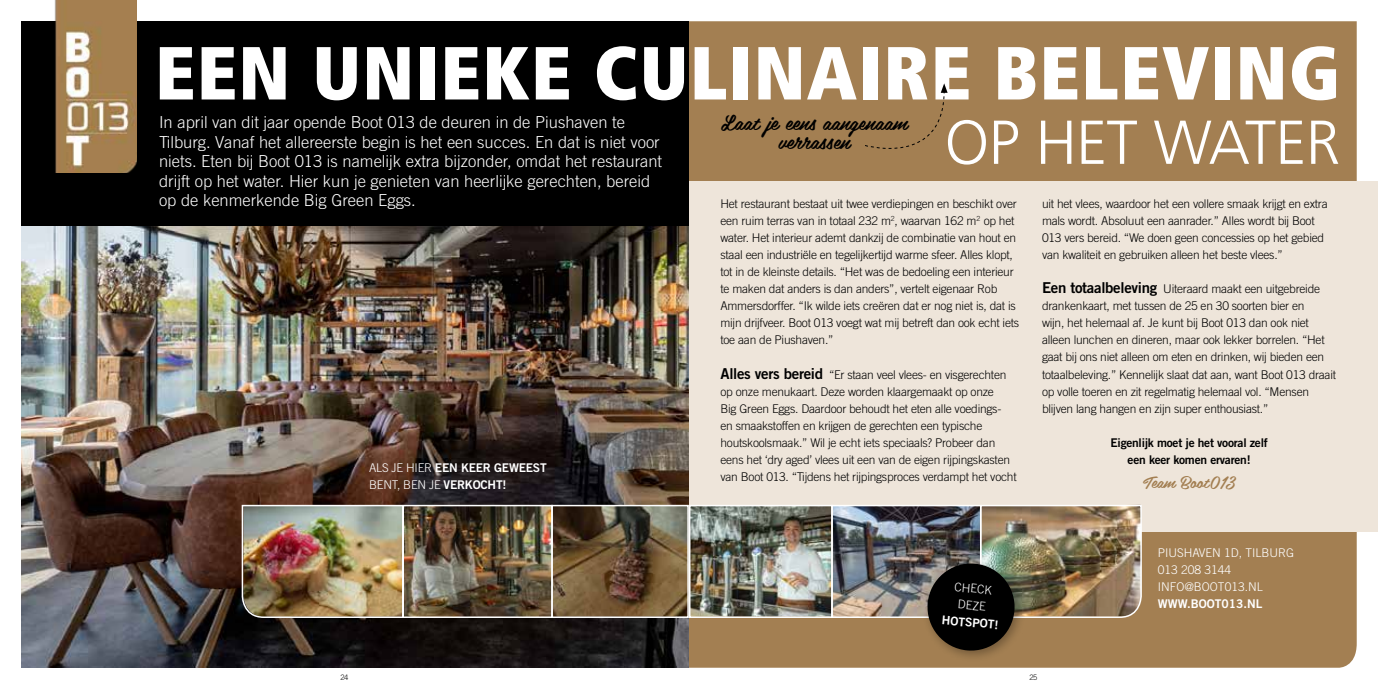
<style>
.page{position:relative;width:1378px;height:689px;background:#fff}
.page>*{position:absolute;margin:0;border:0;box-sizing:border-box;transform-origin:0 0}
.t1{font:900 condensed 75px "Frutiger LT";letter-spacing:.02em;color:#fff}
.t2{font:300 61.8px "Frutiger LT";letter-spacing:-.01em;color:#fff}
.t3{font:21px/19.5px "Belinda";color:#000;text-align:center}
.t4{font:300 16.5px/19.5px "Trade Gothic LT Std";color:#fff}
.t5{font:16.5px "Belinda";color:#a37f52}
.t6{font:300 12px/17px "Trade Gothic LT Std";letter-spacing:-.02em;color:#000}
.t7{font:300 12px/17px "Trade Gothic LT Std";color:#fff}
.t8{font:12px/17px "Trade Gothic LT Std Bd 2";letter-spacing:-.02em;color:#000;text-align:center}
.t9{font:12px "Trade Gothic LT Std Bd 2";letter-spacing:-.02em;color:#fff}
.t10{font:300 12px "Trade Gothic LT Std";letter-spacing:-.02em;color:#fff}
.t11{font:12px "Trade Gothic LT Std Bd 2";color:#fff}
.t12{font:300 7.5px "Trade Gothic LT Std";color:#000}
.s1{font-family:"Trade Gothic LT Std Bd 2";font-weight:400;font-size:15px}
.s2{font-family:"Trade Gothic LT Std";font-weight:300}
.s3{font-family:"Trade Gothic LT Std Bd 2";font-weight:400}
</style>
<div class="page">
<div style="left:689px;top:21px;width:667px;height:647px;background:#a37f52"></div>
<div style="left:689px;top:181px;width:689px;height:350px;background:#eee5da"></div>
<img style="left:692px;top:508px;width:233px;height:107px">
<div style="left:831px;top:505px;width:150px;height:113px;border:2px solid #fff"></div>
<div style="left:689px;top:505px;width:144px;height:113px;border:2px solid #fff"></div>
<div style="left:921px;top:557px;width:105px;height:105px;background:#000;opacity:.3"></div>
<img style="left:925px;top:504px;width:217px;height:148px">
<div style="left:864px;top:83px;width:83px;height:67px;background:#a37f52"></div>
<img style="left:21px;top:225px;width:668px;height:443px">
<div style="left:21px;top:21px;width:668px;height:204px;background:#000"></div>
<img style="left:54px;top:0;width:83px;height:172px">
<svg style="left:689px;top:505px;width:1px;height:113px"></svg>
<img style="left:405px;top:508px;width:281px;height:107px">
<img style="left:241px;top:504px;width:163px;height:115px">
<div style="left:402px;top:505px;width:151px;height:113px;border:2px solid #fff"></div>
<div style="left:551px;top:505px;width:138px;height:113px;border:2px solid #fff"></div>
<h1 class="t1" style="left:155px;top:28px;width:1186px">EEN UNIEKE CULINAIRE BELEVING</h1>
<h2 class="t2" style="left:944px;top:107px;width:397px">OP HET WATER</h2>
<h3 class="t3" style="left:721px;top:111px;width:188px">Laat je eens aangenaam verrassen</h3>
<p class="t4" style="left:159px;top:112px;width:505px">In april van dit jaar opende Boot 013 de deuren in de Piushaven te Tilburg. Vanaf het allereerste begin is het een succes. En dat is niet voor niets. Eten bij Boot 013 is namelijk extra bijzonder, omdat het restaurant drijft op het water. Hier kun je genieten van heerlijke gerechten, bereid op de kenmerkende Big Green Eggs.</p>
<p class="t6" style="left:720px;top:195px;width:300px">Het restaurant bestaat uit twee verdiepingen en beschikt over een ruim terras van in totaal 232 m<sup>2</sup>, waarvan 162 m<sup>2</sup> op het water. Het interieur ademt dankzij de combinatie van hout en staal een industriële en tegelijkertijd warme sfeer. Alles klopt, tot in de kleinste details. “Het was de bedoeling een interieur te maken dat anders is dan anders”, vertelt eigenaar Rob Ammersdorffer. “Ik wilde iets creëren dat er nog niet is, dat is mijn drijfveer. Boot 013 voegt wat mij betreft dan ook echt iets toe aan de Piushaven.”</p>
<p class="t6" style="left:720px;top:366px;width:298px"><span class="s1">Alles vers bereid</span> “Er staan veel vlees- en visgerechten op onze menukaart. Deze worden klaargemaakt op onze<br>Big Green Eggs. Daardoor behoudt het eten alle voedings&shy;en smaakstoffen en krijgen de gerechten een typische houtskoolsmaak.” Wil je echt iets speciaals? Probeer dan eens het ‘dry aged’ vlees uit een van de eigen rijpingskasten van Boot 013. “Tijdens het rijpingsproces verdampt het vocht</p>
<p class="t6" style="left:1042px;top:195px;width:287px">uit het vlees, waardoor het een vollere smaak krijgt en extra mals wordt. Absoluut een aanrader.” Alles wordt bij Boot 013 vers bereid. “We doen geen concessies op het gebied van kwaliteit en gebruiken alleen het beste vlees.”</p>
<p class="t6" style="left:1042px;top:280px;width:296px"><span class="s1">Een totaalbeleving</span> Uiteraard maakt een uitgebreide drankenkaart, met tussen de 25 en 30 soorten bier en<br>wijn, het helemaal af. Je kunt bij Boot 013 dan ook niet alleen lunchen en dineren, maar ook lekker borrelen. “Het gaat bij ons niet alleen om eten en drinken, wij bieden een totaalbeleving.” Kennelijk slaat dat aan, want Boot 013 draait op volle toeren en zit regelmatig helemaal vol. “Mensen blijven lang hangen en zijn super enthousiast.”</p>
<p class="t8" style="left:1110px;top:433px;width:159px">Eigenlijk moet je het vooral zelf een keer komen ervaren!</p>
<h3 class="t5" style="left:1143px;top:468px;width:94px">Team Boot013</h3>
<p class="t9" style="left:369px;top:460px;width:179px"><span class="s2">ALS JE HIER</span> EEN KEER GEWEEST</p>
<p class="t10" style="left:369px;top:478px;width:139px">BENT, BEN JE <span class="s3">VERKOCHT!</span></p>
<p class="t7" style="left:955px;top:578px;width:39px;text-align:center;rotate:5deg">CHECK<br>DEZE</p>
<p class="t9" style="left:942px;top:612px;width:58px;rotate:5deg">HOTSPOT!</p>
<p class="t12" style="left:340px;top:672px;width:9px">24</p>
<p class="t12" style="left:1029px;top:672px;width:9px">25</p>
<p class="t7" style="left:1157px;top:544px;width:138px">PIUSHAVEN 1D, TILBURG<br>013 208 3144<br>INFO@BOOT013.NL</p>
<p class="t11" style="left:1157px;top:596px;width:106px">WWW.BOOT013.NL</p>
</div>
